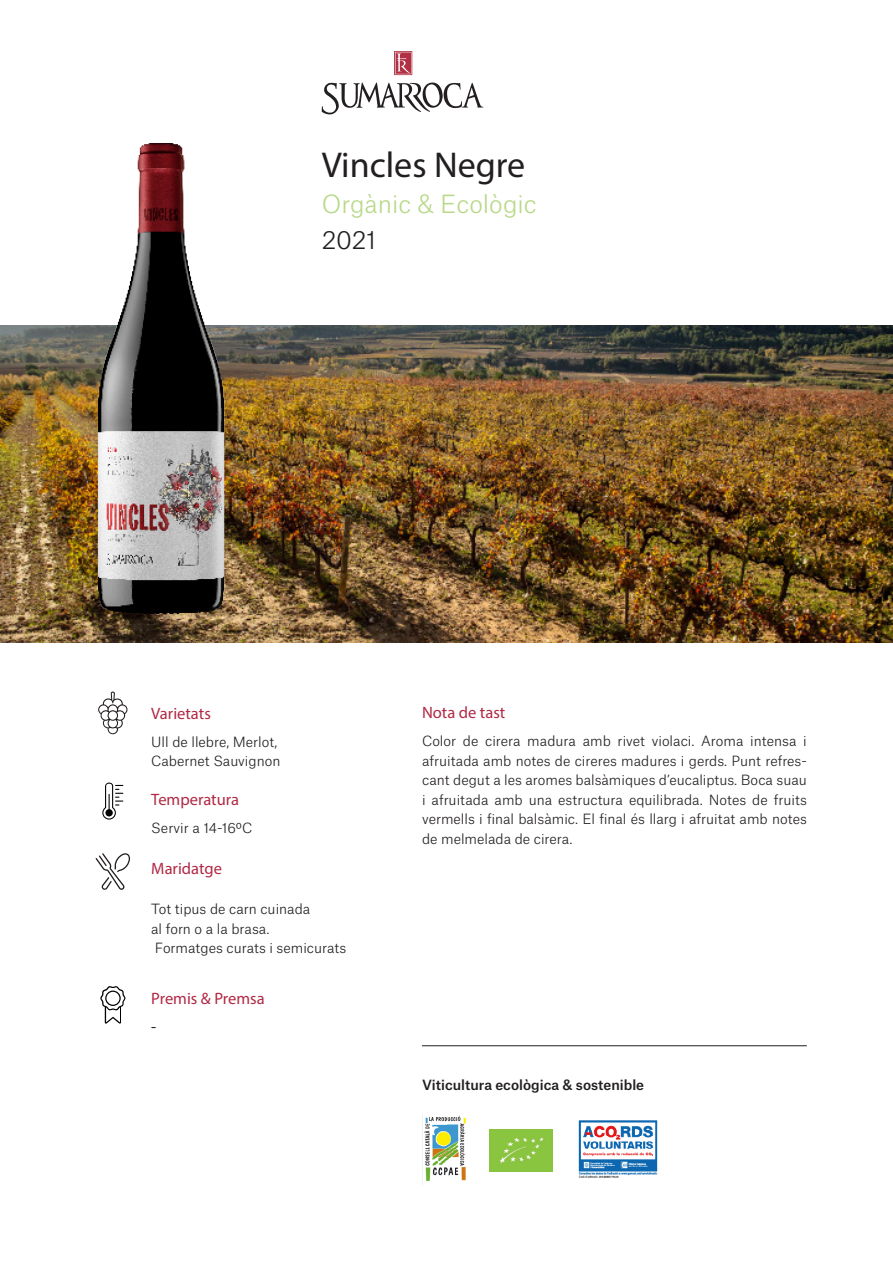
<style>
.page{position:relative;width:893px;height:1263px;background:#fff}
.page>*{position:absolute;margin:0;border:0;box-sizing:border-box;transform-origin:0 0}
.t1{font:36px "Myriad Pro";color:#231f20}
.t2{font:300 24px "Atlas Grotesk";color:#b8d989}
.t3{font:300 24px "Atlas Grotesk";color:#231f20}
.t4{font:16.5px "Myriad Pro";color:#b12844}
.t5{font:16.5px "Myriad Pro";color:#231f20}
.t6{font:300 13.5px/19.5px "Atlas Grotesk";color:#231f20;text-align:justify}
.t7{font:500 13.5px "Atlas Grotesk";color:#231f20}
</style>
<div class="page">
<img style="left:0;top:325px;width:893px;height:317px">
<svg style="left:98px;top:691px;width:29px;height:43px"></svg>
<svg style="left:96px;top:853px;width:34px;height:37px"></svg>
<svg style="left:102px;top:782px;width:21px;height:37px"></svg>
<hr style="left:422px;top:1045px;width:385px;height:1px;background:#231f20">
<img style="left:489px;top:1129px;width:64px;height:42px">
<img style="left:422px;top:1115px;width:44px;height:70px">
<svg style="left:322px;top:82px;width:161px;height:30px"></svg>
<svg style="left:394px;top:51px;width:18px;height:24px"></svg>
<svg style="left:100px;top:986px;width:25px;height:38px"></svg>
<img style="left:578px;top:1120px;width:80px;height:58px">
<img style="left:0;top:109px;width:345px;height:527px">
<p class="t1" style="left:322px;top:143px;width:205px">Vincles Negre</p>
<p class="t2" style="left:322px;top:185px;width:216px">Orgànic &amp; Ecològic</p>
<p class="t3" style="left:322px;top:221px;width:56px">2021</p>
<p class="t4" style="left:151px;top:703px;width:61px">Varietats</p>
<p class="t6" style="left:151px;top:731px;width:128px">Ull de llebre, Merlot,</p>
<p class="t6" style="left:151px;top:750px;width:131px">Cabernet Sauvignon</p>
<p class="t4" style="left:151px;top:790px;width:89px">Temperatura</p>
<p class="t6" style="left:151px;top:817px;width:103px">Servir a 14-16ºC</p>
<p class="t4" style="left:151px;top:858px;width:72px">Maridatge</p>
<p class="t6" style="left:151px;top:898px;width:161px">Tot tipus de carn cuinada</p>
<p class="t6" style="left:151px;top:917px;width:120px">al forn o a la brasa.</p>
<p class="t6" style="left:155px;top:937px;width:193px">Formatges curats i semicurats</p>
<p class="t4" style="left:151px;top:988px;width:115px">Premis &amp; Premsa</p>
<p class="t5" style="left:151px;top:1016px;width:7px">-</p>
<p class="t4" style="left:422px;top:702px;width:85px">Nota de tast</p>
<p class="t6" style="left:422px;top:730px;width:386px">Color de cirera madura amb rivet violaci. Aroma intensa i afruitada amb notes de cireres madures i gerds. Punt refres&shy;cant degut a les aromes balsàmiques d’eucaliptus. Boca suau i afruitada amb una estructura equilibrada. Notes de fruits vermells i final balsàmic. El final és llarg i afruitat amb notes de melmelada de cirera.</p>
<p class="t7" style="left:422px;top:1074px;width:224px">Viticultura ecològica &amp; sostenible</p>
</div>
